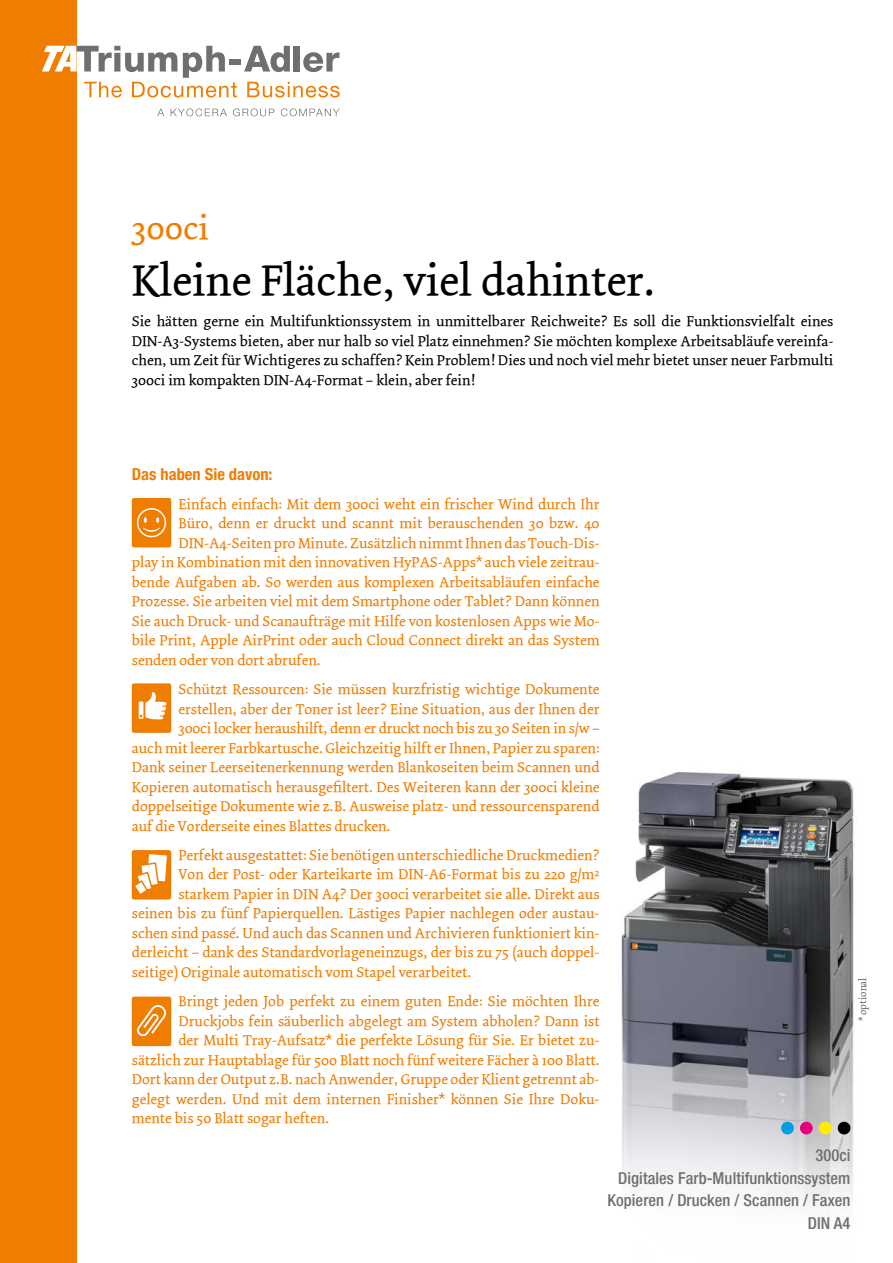
<style>
.page{position:relative;width:893px;height:1263px;background:#fff}
.page>*{position:absolute;margin:0;border:0;box-sizing:border-box;transform-origin:0 0}
.t1{font:45px "Dolly Roman";color:#000}
.t2{font:34.5px "Dolly Roman";color:#ef7d00}
.t3{font:500 condensed 16.5px/22.5px "Helvetica Neue LT Com";letter-spacing:.005em;color:#706f6f;text-align:right}
.t4{font:700 condensed 16.5px "Helvetica Neue LT Com";color:#ef7d00}
.t5{font:15px "Dolly Roman";color:#ef7d00}
.t6{font:15px/19.5px "Dolly Roman";color:#000;text-align:justify}
.t7{font:10.5px "Dolly Roman";color:#706f6f}
</style>
<div class="page">
<img style="left:621px;top:772px;width:233px;height:435px">
<div style="left:0;top:0;width:77px;height:1263px;background:#ef7d00"></div>
<div style="left:229px;top:59px;width:12px;height:5px;background:#706f6f"></div>
<svg style="left:244px;top:46px;width:46px;height:26px"></svg>
<div style="left:294px;top:46px;width:6px;height:26px;background:#706f6f"></div>
<svg style="left:303px;top:52px;width:37px;height:20px"></svg>
<svg style="left:42px;top:46px;width:195px;height:52px"></svg>
<svg style="left:247px;top:82px;width:93px;height:16px"></svg>
<svg style="left:157px;top:109px;width:7px;height:7px"></svg>
<svg style="left:171px;top:108px;width:56px;height:8px"></svg>
<svg style="left:233px;top:108px;width:41px;height:8px"></svg>
<svg style="left:281px;top:108px;width:58px;height:8px"></svg>
<div style="left:838px;top:1122px;width:12px;height:12px;background:#000;border-radius:50%"></div>
<div style="left:819px;top:1122px;width:13px;height:12px;background:#ffed00;border-radius:50%"></div>
<div style="left:781px;top:1122px;width:13px;height:12px;background:#009fe3;border-radius:50%"></div>
<div style="left:800px;top:1122px;width:13px;height:12px;background:#e6007d;border-radius:50%"></div>
<div style="left:132px;top:850px;width:39px;height:49px;background:#ef7d00;border-radius:2px"></div>
<svg style="left:135px;top:854px;width:32px;height:40px"></svg>
<div style="left:132px;top:498px;width:39px;height:49px;background:#ef7d00;border-radius:2px"></div>
<div style="left:137px;top:508px;width:29px;height:29px;border:2px solid #fff;border-radius:50%"></div>
<svg style="left:143px;top:517px;width:17px;height:15px"></svg>
<div style="left:132px;top:997px;width:39px;height:49px;background:#ef7d00;border-radius:2px"></div>
<svg style="left:136px;top:1004px;width:31px;height:33px"></svg>
<div style="left:132px;top:683px;width:39px;height:50px;background:#ef7d00;border-radius:2px"></div>
<svg style="left:139px;top:692px;width:27px;height:27px"></svg>
<h2 class="t2" style="left:132px;top:207px;width:79px">300ci</h2>
<h1 class="t1" style="left:132px;top:254px;width:525px">Kleine Fläche, viel dahinter.</h1>
<p class="t6" style="left:132px;top:312px;width:703px">Sie hätten gerne ein Multifunktionssystem in unmittelbarer Reichweite? Es soll die Funktionsvielfalt eines DIN-A3-Systems bieten, aber nur halb so viel Platz einnehmen? Sie möchten komplexe Arbeitsabläufe vereinfa&shy;chen, um Zeit für Wichtigeres zu schaffen? Kein Problem! Dies und noch viel mehr bietet unser neuer Farbmulti 300ci im kompakten DIN-A4-Format – klein, aber fein!</p>
<p class="t4" style="left:132px;top:464px;width:142px">Das haben Sie davon:</p>
<p class="t5" style="left:178px;top:495px;width:423px">Einfach einfach: Mit dem 300ci weht ein frischer Wind durch Ihr</p>
<p class="t5" style="left:178px;top:514px;width:423px">Büro, denn er druckt und scannt mit berauschenden 30 bzw. 40</p>
<p class="t5" style="left:178px;top:534px;width:423px">DIN-A4-Seiten pro Minute. Zusätzlich nimmt Ihnen das Touch-Dis-</p>
<p class="t5" style="left:132px;top:553px;width:469px">play in Kombination mit den innovativen HyPAS-Apps* auch viele zeitrau-</p>
<p class="t5" style="left:132px;top:573px;width:469px">bende Aufgaben ab. So werden aus komplexen Arbeitsabläufen einfache</p>
<p class="t5" style="left:132px;top:592px;width:469px">Prozesse. Sie arbeiten viel mit dem Smartphone oder Tablet? Dann können</p>
<p class="t5" style="left:132px;top:612px;width:469px">Sie auch Druck- und Scanaufträge mit Hilfe von kostenlosen Apps wie Mo-</p>
<p class="t5" style="left:132px;top:631px;width:469px">bile Print, Apple AirPrint oder auch Cloud Connect direkt an das System</p>
<p class="t5" style="left:132px;top:651px;width:190px">senden oder von dort abrufen.</p>
<p class="t5" style="left:178px;top:680px;width:423px">Schützt Ressourcen: Sie müssen kurzfristig wichtige Dokumente</p>
<p class="t5" style="left:178px;top:700px;width:423px">erstellen, aber der Toner ist leer? Eine Situation, aus der Ihnen der</p>
<p class="t5" style="left:178px;top:719px;width:423px">300ci locker heraushilft, denn er druckt noch bis zu 30 Seiten in s/w –</p>
<p class="t5" style="left:132px;top:739px;width:469px">auch mit leerer Farbkartusche. Gleichzeitig hilft er Ihnen, Papier zu sparen:</p>
<p class="t5" style="left:132px;top:758px;width:469px">Dank seiner Leerseitenerkennung werden Blankoseiten beim Scannen und</p>
<p class="t5" style="left:132px;top:778px;width:469px">Kopieren automatisch herausgefiltert. Des Weiteren kann der 300ci kleine</p>
<p class="t5" style="left:132px;top:797px;width:469px">doppelseitige Dokumente wie z.B. Ausweise platz- und ressourcensparend</p>
<p class="t5" style="left:132px;top:817px;width:260px">auf die Vorderseite eines Blattes drucken.</p>
<p class="t5" style="left:178px;top:846px;width:423px">Perfekt ausgestattet: Sie benötigen unterschiedliche Druckmedien?</p>
<p class="t5" style="left:178px;top:866px;width:423px">Von der Post- oder Karteikarte im DIN-A6-Format bis zu 220 g/m<sup>2</sup></p>
<p class="t5" style="left:178px;top:885px;width:423px">starkem Papier in DIN A4? Der 300ci verarbeitet sie alle. Direkt aus</p>
<p class="t5" style="left:132px;top:905px;width:469px">seinen bis zu fünf Papierquellen. Lästiges Papier nachlegen oder austau-</p>
<p class="t5" style="left:132px;top:924px;width:469px">schen sind passé. Und auch das Scannen und Archivieren funktioniert kin-</p>
<p class="t5" style="left:132px;top:944px;width:469px">derleicht – dank des Standardvorlageneinzugs, der bis zu 75 (auch doppel-</p>
<p class="t5" style="left:132px;top:963px;width:341px">seitige) Originale automatisch vom Stapel verarbeitet.</p>
<p class="t5" style="left:178px;top:992px;width:423px">Bringt jeden Job perfekt zu einem guten Ende: Sie möchten Ihre</p>
<p class="t5" style="left:178px;top:1012px;width:423px">Druckjobs fein säuberlich abgelegt am System abholen? Dann ist</p>
<p class="t5" style="left:178px;top:1031px;width:423px">der Multi Tray-Aufsatz* die perfekte Lösung für Sie. Er bietet zu-</p>
<p class="t5" style="left:132px;top:1051px;width:469px">sätzlich zur Hauptablage für 500 Blatt noch fünf weitere Fächer à 100 Blatt.</p>
<p class="t5" style="left:132px;top:1070px;width:469px">Dort kann der Output z.B. nach Anwender, Gruppe oder Klient getrennt ab-</p>
<p class="t5" style="left:132px;top:1090px;width:469px">gelegt werden. Und mit dem internen Finisher* können Sie Ihre Doku-</p>
<p class="t5" style="left:132px;top:1109px;width:199px">mente bis 50 Blatt sogar heften.</p>
<p class="t7" style="left:856px;top:1021px;width:45px;rotate:-90deg">* optional</p>
<p class="t3" style="left:607px;top:1144px;width:244px">300ci<br>Digitales Farb-Multifunktionssystem<br>Kopieren / Drucken / Scannen / Faxen<br>DIN A4</p>
</div>
